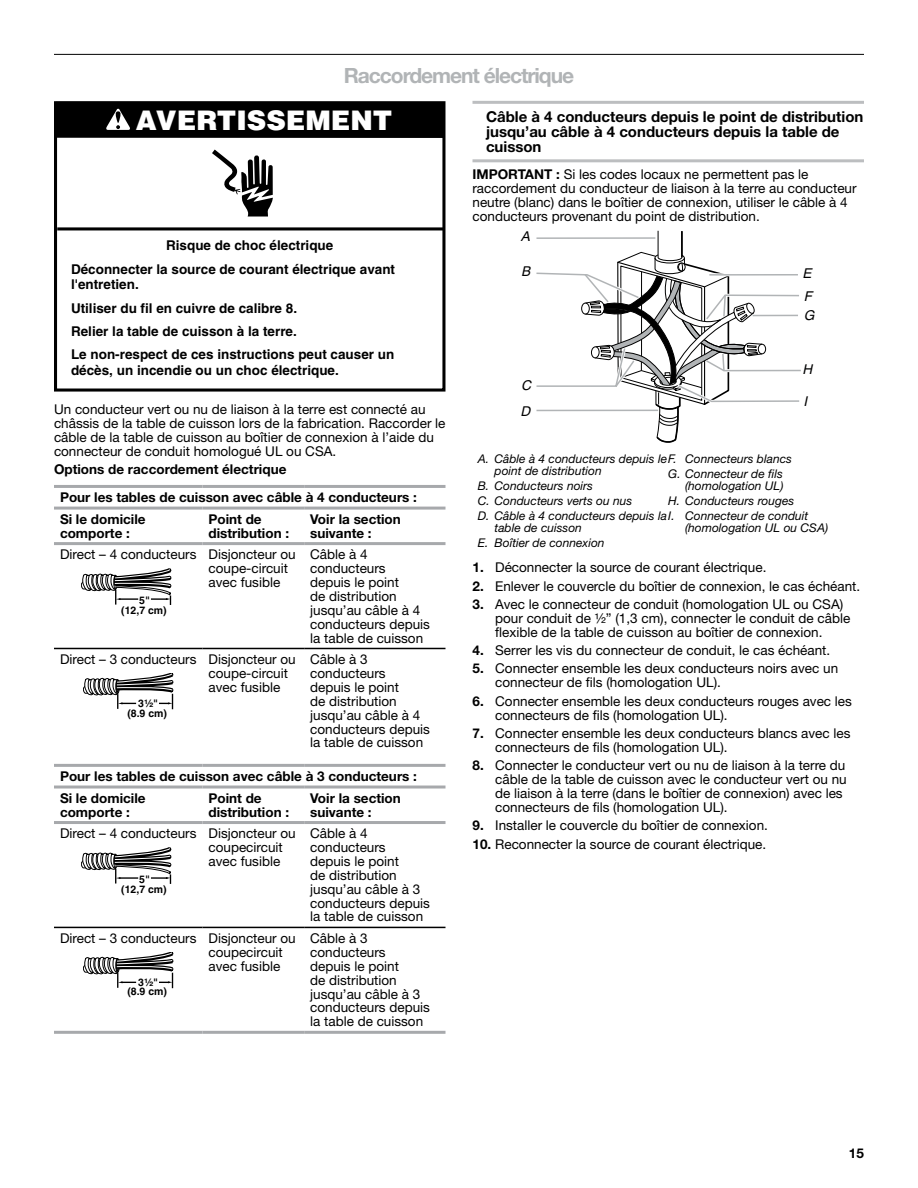
<style>
.page{position:relative;width:918px;height:1188px;background:#fff}
.page>*{position:absolute;margin:0;border:0;box-sizing:border-box;transform-origin:0 0}
.t1{font:900 27px "Helvetica";color:#fff}
.t2{font:700 21px "Helvetica Neue LT Std";letter-spacing:-.05em;color:#b1b4b6}
.t3{font:700 15px/15px "Helvetica Neue LT Std";color:#000}
.t4{font:13.5px/14px "Helvetica Neue LT Std";color:#000}
.t5{font:700 13.5px/14px "Helvetica Neue LT Std";color:#000}
.t6{font:700 13.5px/23.2px "Helvetica";color:#000}
.t7{font:italic 13.5px/25.8px "Helvetica";color:#000}
.t8{font:italic 12px/15px "Helvetica Neue LT Std";color:#000}
.t9{font:700 10.5px "Helvetica";color:#000}
.t10{font:700 10.5px "Helvetica Fraction";color:#000}
.s1{font-family:"Helvetica"}
.s2{font-weight:700}
</style>
<div class="page">
<hr style="left:54px;top:54px;width:810px;height:1px;background:#000">
<hr style="left:54px;top:648px;width:148px;height:1px;background:#000">
<hr style="left:202px;top:648px;width:102px;height:1px;background:#000">
<hr style="left:304px;top:648px;width:142px;height:1px;background:#000">
<hr style="left:54px;top:485px;width:148px;height:3px;background:#a7a9ac">
<hr style="left:202px;top:485px;width:102px;height:3px;background:#a7a9ac">
<hr style="left:304px;top:485px;width:142px;height:3px;background:#a7a9ac">
<hr style="left:54px;top:542px;width:148px;height:3px;background:#a7a9ac">
<hr style="left:202px;top:542px;width:102px;height:3px;background:#a7a9ac">
<hr style="left:304px;top:542px;width:142px;height:3px;background:#a7a9ac">
<hr style="left:54px;top:507px;width:148px;height:3px;background:#a7a9ac">
<hr style="left:202px;top:507px;width:102px;height:3px;background:#a7a9ac">
<hr style="left:304px;top:507px;width:142px;height:3px;background:#a7a9ac">
<hr style="left:54px;top:927px;width:148px;height:1px;background:#000">
<hr style="left:202px;top:927px;width:102px;height:1px;background:#000">
<hr style="left:304px;top:927px;width:142px;height:1px;background:#000">
<hr style="left:54px;top:1031px;width:148px;height:3px;background:#a7a9ac">
<hr style="left:202px;top:1031px;width:102px;height:3px;background:#a7a9ac">
<hr style="left:304px;top:1031px;width:142px;height:3px;background:#a7a9ac">
<hr style="left:54px;top:764px;width:148px;height:3px;background:#a7a9ac">
<hr style="left:202px;top:764px;width:102px;height:3px;background:#a7a9ac">
<hr style="left:304px;top:764px;width:142px;height:3px;background:#a7a9ac">
<hr style="left:54px;top:821px;width:148px;height:3px;background:#a7a9ac">
<hr style="left:202px;top:821px;width:102px;height:3px;background:#a7a9ac">
<hr style="left:304px;top:821px;width:142px;height:3px;background:#a7a9ac">
<hr style="left:54px;top:786px;width:148px;height:3px;background:#a7a9ac">
<hr style="left:202px;top:786px;width:102px;height:3px;background:#a7a9ac">
<hr style="left:304px;top:786px;width:142px;height:3px;background:#a7a9ac">
<hr style="left:472px;top:101px;width:392px;height:3px;background:#bcbec0">
<hr style="left:472px;top:159px;width:392px;height:3px;background:#bcbec0">
<div style="left:54px;top:101px;width:391px;height:291px;border:3px solid #000"></div>
<hr style="left:57px;top:227px;width:387px;height:3px;background:#000">
<div style="left:56px;top:102px;width:388px;height:36px;background:#000"></div>
<svg style="left:106px;top:109px;width:24px;height:21px"></svg>
<svg style="left:212px;top:150px;width:61px;height:67px"></svg>
<svg style="left:81px;top:569px;width:90px;height:36px"></svg>
<svg style="left:83px;top:673px;width:90px;height:36px"></svg>
<svg style="left:81px;top:848px;width:90px;height:36px"></svg>
<svg style="left:83px;top:952px;width:90px;height:36px"></svg>
<svg style="left:536px;top:230px;width:265px;height:213px"></svg>
<h2 class="t2" style="left:344px;top:62px;width:232px">Raccordement électrique</h2>
<h1 class="t1" style="left:136px;top:102px;width:258px">AVERTISSEMENT</h1>
<p class="t6" style="left:71px;top:234px;width:326px;text-indent:95px">Risque de choc électrique<br>Déconnecter la source de courant électrique avant</p>
<p class="t6" style="left:71px;top:273px;width:325px">l'entretien.<br>Utiliser du fil en cuivre de calibre 8.<br>Relier la table de cuisson à la terre.<br>Le non-respect de ces instructions peut causer un</p>
<p class="t6" style="left:71px;top:358px;width:269px">décès, un incendie ou un choc électrique.</p>
<p class="t4" style="left:54px;top:402px;width:393px">Un conducteur vert ou nu de liaison à la terre est connecté au châssis de la table de cuisson lors de la fabrication. Raccorder le câble de la table de cuisson au boîtier de connexion à l’aide du connecteur de conduit homologué UL ou CSA.</p>
<p class="t5" style="left:60px;top:456px;width:359px;line-height:27.6px;text-indent:-6px">Options de raccordement électrique<br>Pour les tables de cuisson avec câble à 4 conducteurs :</p>
<p class="t5" style="left:60px;top:512px;width:87px">Si le domicile comporte :</p>
<p class="t5" style="left:208px;top:512px;width:82px">Point de distribution :</p>
<p class="t5" style="left:310px;top:512px;width:92px">Voir la section suivante :</p>
<p class="t4" style="left:208px;top:547px;width:89px;text-indent:-148px">Direct – 4 conducteurs Disjoncteur ou coupe-circuit avec fusible</p>
<p class="t4" style="left:310px;top:547px;width:121px">Câble à 4 conducteurs<br>depuis le point<br>de distribution jusqu’au câble à 4 conducteurs depuis la table de cuisson</p>
<p class="t4" style="left:208px;top:652px;width:89px;text-indent:-148px">Direct – 3 conducteurs Disjoncteur ou coupe-circuit avec fusible</p>
<p class="t4" style="left:310px;top:652px;width:121px">Câble à 3 conducteurs<br>depuis le point<br>de distribution jusqu’au câble à 4 conducteurs depuis la table de cuisson</p>
<p class="t5" style="left:60px;top:765px;width:359px;line-height:21.6px">Pour les tables de cuisson avec câble à 3 conducteurs :<br>Si le domicile</p>
<p class="t5" style="left:60px;top:804px;width:71px">comporte :</p>
<p class="t9" style="left:139px;top:594px;width:12px">5"</p>
<p class="t9" style="left:121px;top:604px;width:47px">(12,7 cm)</p>
<p class="t10" style="left:138px;top:699px;width:21px"><span class="s1">3</span>¹⁄₂<span class="s1">"</span></p>
<p class="t9" style="left:127px;top:706px;width:41px">(8.9 cm)</p>
<p class="t5" style="left:208px;top:791px;width:82px">Point de distribution :</p>
<p class="t5" style="left:310px;top:791px;width:92px">Voir la section suivante :</p>
<p class="t4" style="left:208px;top:826px;width:89px;text-indent:-148px">Direct – 4 conducteurs Disjoncteur ou coupecircuit avec fusible</p>
<p class="t4" style="left:310px;top:826px;width:121px">Câble à 4 conducteurs<br>depuis le point<br>de distribution jusqu’au câble à 3 conducteurs depuis la table de cuisson</p>
<p class="t4" style="left:208px;top:931px;width:89px;text-indent:-148px">Direct – 3 conducteurs Disjoncteur ou coupecircuit avec fusible</p>
<p class="t4" style="left:310px;top:931px;width:121px">Câble à 3 conducteurs<br>depuis le point<br>de distribution jusqu’au câble à 3 conducteurs depuis la table de cuisson</p>
<p class="t9" style="left:139px;top:873px;width:12px">5"</p>
<p class="t9" style="left:121px;top:883px;width:47px">(12,7 cm)</p>
<p class="t10" style="left:138px;top:977px;width:21px"><span class="s1">3</span>¹⁄₂<span class="s1">"</span></p>
<p class="t9" style="left:127px;top:985px;width:41px">(8.9 cm)</p>
<p class="t3" style="left:486px;top:109px;width:379px">Câble à 4 conducteurs depuis le point de distribution jusqu’au câble à 4 conducteurs depuis la table de cuisson</p>
<p class="t4" style="left:472px;top:167px;width:386px"><span class="s2">IMPORTANT :</span> Si les codes locaux ne permettent pas le raccordement du conducteur de liaison à la terre au conducteur neutre (blanc) dans le boîtier de connexion, utiliser le câble à 4 conducteurs provenant du point de distribution.</p>
<p class="t7" style="left:521px;top:224px;width:14px">A</p>
<p class="t7" style="left:521px;top:258px;width:14px">B</p>
<p class="t7" style="left:520px;top:372px;width:15px">C<br>D</p>
<p class="t7" style="left:802px;top:262px;width:14px;line-height:23px">E<br>F</p>
<p class="t7" style="left:804px;top:302px;width:15px">G</p>
<p class="t7" style="left:802px;top:356px;width:15px">H</p>
<p class="t7" style="left:803px;top:388px;width:9px">I</p>
<p class="t8" style="left:495px;top:453px;width:299px;line-height:12px;text-indent:-17px">A. Câble à 4 conducteurs depuis leF. Connecteurs blancs point de distribution</p>
<p class="t8" style="left:478px;top:478px;width:332px">B. Conducteurs noirs<br>C. Conducteurs verts ou nus<br>D. Câble à 4 conducteurs depuis laI. Connecteur de conduit</p>
<p class="t8" style="left:478px;top:520px;width:128px;text-align:center">table de cuisson<br>E. Boîtier de connexion</p>
<p class="t8" style="left:668px;top:468px;width:117px;line-height:12px;text-align:right">G. Connecteur de fils (homologation UL)</p>
<p class="t8" style="left:668px;top:493px;width:128px">H. Conducteurs rouges</p>
<p class="t8" style="left:685px;top:520px;width:144px">(homologation UL ou CSA)</p>
<p class="t4" style="left:472px;top:560px;width:295px"><span class="s2">1.</span> Déconnecter la source de courant électrique.</p>
<p class="t4" style="left:472px;top:579px;width:389px"><span class="s2">2.</span> Enlever le couvercle du boîtier de connexion, le cas échéant.</p>
<p class="t4" style="left:495px;top:597px;width:357px;text-indent:-23px"><span class="s2">3.</span> Avec le connecteur de conduit (homologation UL ou CSA) pour conduit de ½” (1,3 cm), connecter le conduit de câble flexible de la table de cuisson au boîtier de connexion.</p>
<p class="t4" style="left:472px;top:643px;width:359px"><span class="s2">4.</span> Serrer les vis du connecteur de conduit, le cas échéant.</p>
<p class="t4" style="left:495px;top:661px;width:345px;text-indent:-23px"><span class="s2">5.</span> Connecter ensemble les deux conducteurs noirs avec un connecteur de fils (homologation UL).</p>
<p class="t4" style="left:495px;top:694px;width:358px;text-indent:-23px"><span class="s2">6.</span> Connecter ensemble les deux conducteurs rouges avec les connecteurs de fils (homologation UL).</p>
<p class="t4" style="left:495px;top:726px;width:357px;text-indent:-23px"><span class="s2">7.</span> Connecter ensemble les deux conducteurs blancs avec les connecteurs de fils (homologation UL).</p>
<p class="t4" style="left:495px;top:758px;width:353px;text-indent:-23px"><span class="s2">8.</span> Connecter le conducteur vert ou nu de liaison à la terre du câble de la table de cuisson avec le conducteur vert ou nu de liaison à la terre (dans le boîtier de connexion) avec les connecteurs de fils (homologation UL).</p>
<p class="t4" style="left:472px;top:818px;width:297px"><span class="s2">9.</span> Installer le couvercle du boîtier de connexion.</p>
<p class="t4" style="left:472px;top:837px;width:295px"><span class="s2">10.</span> Reconnecter la source de courant électrique.</p>
<p class="t5" style="left:849px;top:1146px;width:17px">15</p>
</div>
